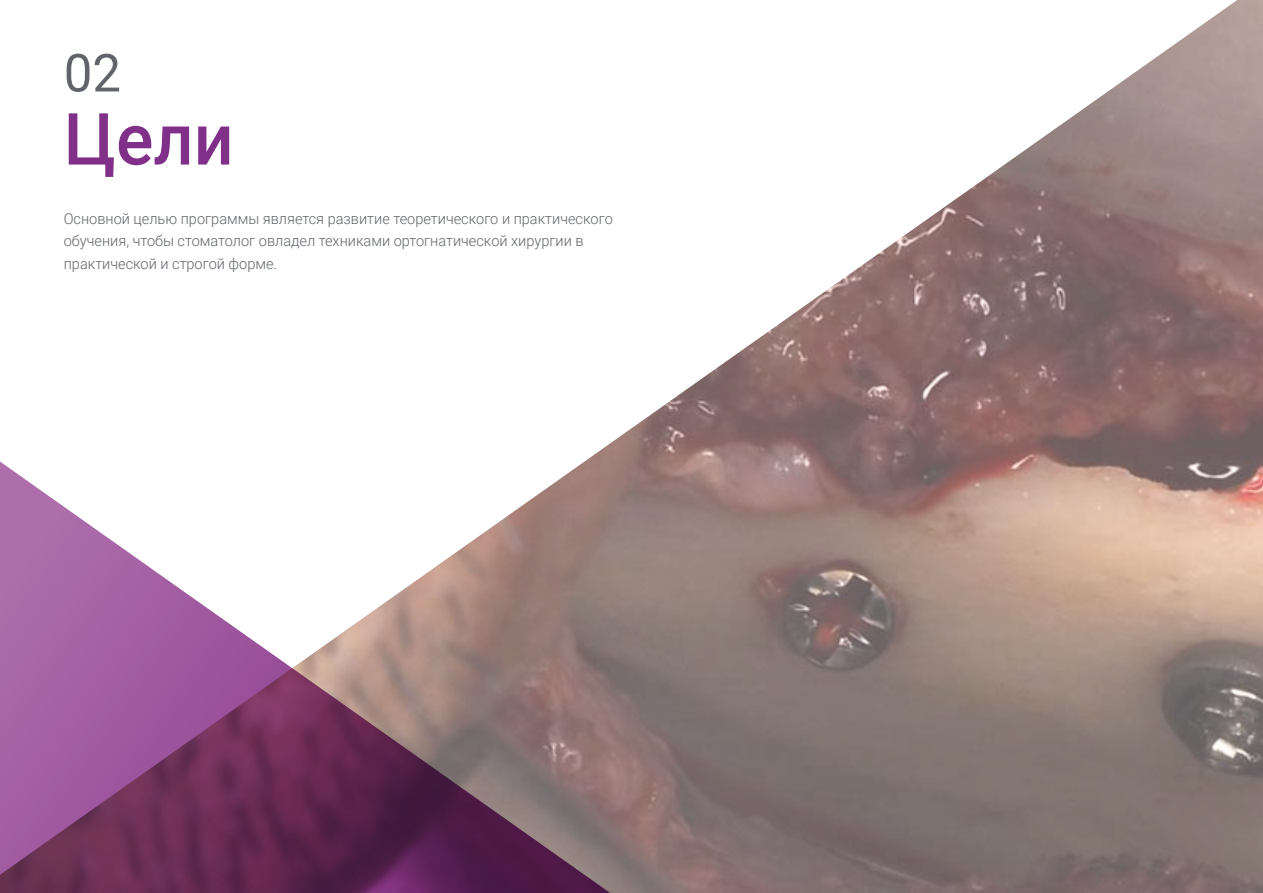
<style>
.page{position:relative;width:1263px;height:893px;background:#fff}
.page>*{position:absolute;margin:0;border:0;box-sizing:border-box;transform-origin:0 0}
.t1{font:500 72px "Roboto";color:#813089}
.t2{font:52.5px "Roboto";color:#61646a}
.t3{font:300 15px/22.5px "Roboto";color:#61646a}
</style>
<div class="page">
<img style="left:606px;top:0;width:657px;height:893px">
<svg style="left:0;top:446px;width:640px;height:447px"></svg>
<h2 class="t2" style="left:64px;top:36px;width:59px">02</h2>
<h1 class="t1" style="left:64px;top:89px;width:171px">Цели</h1>
<p class="t3" style="left:64px;top:207px;width:550px">Основной целью программы является развитие теоретического и практического обучения, чтобы стоматолог овладел техниками ортогнатической хирургии в практической и строгой форме.</p>
</div>
